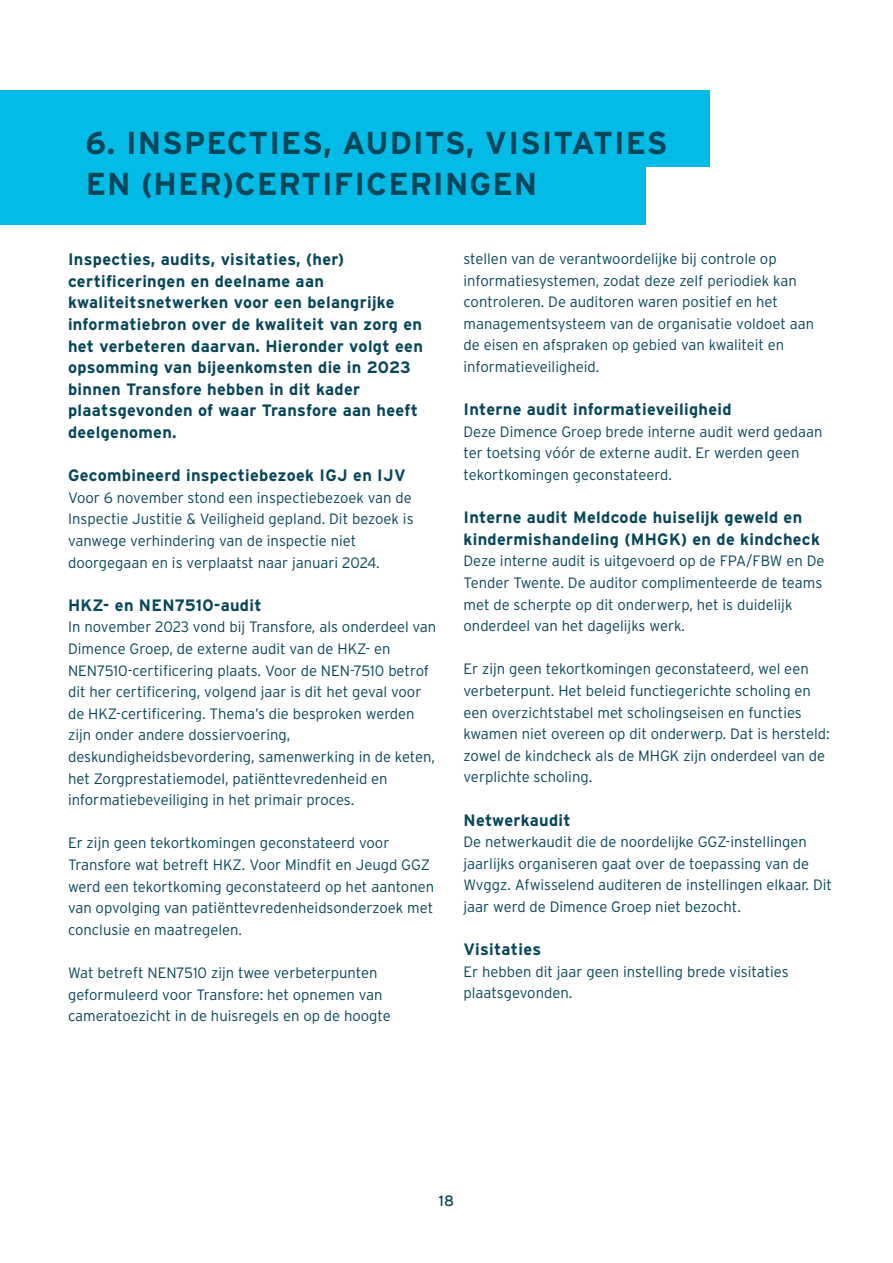
<style>
.page{position:relative;width:893px;height:1263px;background:#fff}
.page>*{position:absolute;margin:0;border:0;box-sizing:border-box;transform-origin:0 0}
.hoofdkop_interstate_regular_bold{font:700 31.65px/41.4px "Interstate";letter-spacing:.035em;color:#074559}
.iintro{font:700 16.5px/21.6px "Interstate";letter-spacing:.02em;color:#074559}
.tekst_basis{font:300 15px/21.6px "Interstate";color:#074559}
.t1{font:15px "Interstate";color:#074559}
</style>
<div class="page">
<div style="left:0;top:90px;width:709px;height:135px;background:#02bce7"></div>
<div style="left:646px;top:168px;width:117px;height:66px;background:#fff"></div>
<p class="hoofdkop_interstate_regular_bold" style="left:85px;top:122px;width:584px">6. INSPECTIES, AUDITS, VISITATIES<br>EN (HER)CERTIFICERINGEN</p>
<p class="iintro" style="left:68px;top:248px;width:356px">Inspecties, audits, visitaties, (her) certificeringen en deelname aan kwaliteitsnetwerken voor een belangrijke informatiebron over de kwaliteit van zorg en het verbeteren daarvan. Hieronder volgt een opsomming van bijeenkomsten die in 2023 binnen Transfore hebben in dit kader plaatsgevonden of waar Transfore aan heeft deelgenomen.</p>
<p class="iintro" style="left:68px;top:464px;width:339px">Gecombineerd inspectiebezoek IGJ en IJV</p>
<p class="tekst_basis" style="left:68px;top:487px;width:347px">Voor 6 november stond een inspectiebezoek van de Inspectie Justitie &amp; Veiligheid gepland. Dit bezoek is vanwege verhindering van de inspectie niet doorgegaan en is verplaatst naar januari 2024.</p>
<p class="iintro" style="left:68px;top:594px;width:195px">HKZ- en NEN7510-audit</p>
<p class="tekst_basis" style="left:68px;top:616px;width:370px">In november 2023 vond bij Transfore, als onderdeel van Dimence Groep, de externe audit van de HKZ- en NEN7510-certificering plaats. Voor de NEN-7510 betrof dit her certificering, volgend jaar is dit het geval voor de HKZ-certificering. Thema’s die besproken werden zijn onder andere dossiervoering, deskundigheidsbevordering, samenwerking in de keten, het Zorgprestatiemodel, patiënttevredenheid en informatiebeveiliging in het primair proces.</p>
<p class="tekst_basis" style="left:68px;top:832px;width:368px">Er zijn geen tekortkomingen geconstateerd voor Transfore wat betreft HKZ. Voor Mindfit en Jeugd GGZ werd een tekortkoming geconstateerd op het aantonen van opvolging van patiënttevredenheidsonderzoek met conclusie en maatregelen.</p>
<p class="tekst_basis" style="left:68px;top:962px;width:324px">Wat betreft NEN7510 zijn twee verbeterpunten geformuleerd voor Transfore: het opnemen van cameratoezicht in de huisregels en op de hoogte</p>
<p class="tekst_basis" style="left:463px;top:248px;width:352px">stellen van de verantwoordelijke bij controle op informatiesystemen, zodat deze zelf periodiek kan controleren. De auditoren waren positief en het managementsysteem van de organisatie voldoet aan de eisen en afspraken op gebied van kwaliteit en informatieveiligheid.</p>
<p class="iintro" style="left:463px;top:398px;width:270px">Interne audit informatieveiligheid</p>
<p class="tekst_basis" style="left:463px;top:421px;width:361px">Deze Dimence Groep brede interne audit werd gedaan ter toetsing vóór de externe audit. Er werden geen tekortkomingen geconstateerd.</p>
<p class="iintro" style="left:463px;top:506px;width:358px">Interne audit Meldcode huiselijk geweld en kindermishandeling (MHGK) en de kindcheck</p>
<p class="tekst_basis" style="left:463px;top:550px;width:362px">Deze interne audit is uitgevoerd op de FPA/FBW en De Tender Twente. De auditor complimenteerde de teams met de scherpte op dit onderwerp, het is duidelijk onderdeel van het dagelijks werk.</p>
<p class="tekst_basis" style="left:463px;top:658px;width:368px">Er zijn geen tekortkomingen geconstateerd, wel een verbeterpunt. Het beleid functiegerichte scholing en een overzichtstabel met scholingseisen en functies kwamen niet overeen op dit onderwerp. Dat is hersteld: zowel de kindcheck als de MHGK zijn onderdeel van de verplichte scholing.</p>
<p class="iintro" style="left:463px;top:809px;width:109px">Netwerkaudit</p>
<p class="tekst_basis" style="left:463px;top:831px;width:370px">De netwerkaudit die de noordelijke GGZ-instellingen jaarlijks organiseren gaat over de toepassing van de Wvggz. Afwisselend auditeren de instellingen elkaar. Dit jaar werd de Dimence Groep niet bezocht.</p>
<p class="iintro" style="left:463px;top:938px;width:79px">Visitaties</p>
<p class="tekst_basis" style="left:463px;top:961px;width:327px">Er hebben dit jaar geen instelling brede visitaties plaatsgevonden.</p>
<p class="t1" style="left:439px;top:1192px;width:17px">18</p>
</div>
